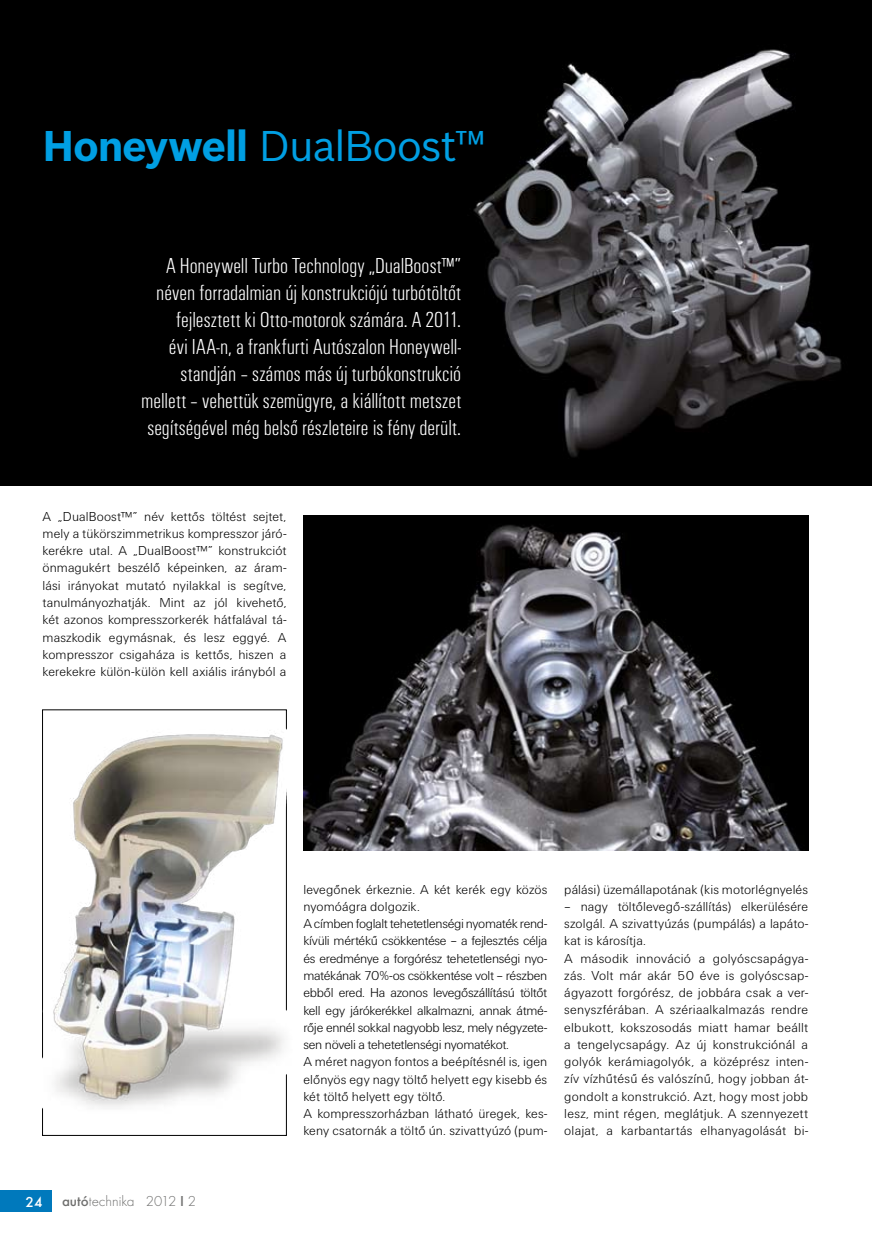
<style>
.page{position:relative;width:872px;height:1246px;background:#fff}
.page>*{position:absolute;margin:0;border:0;box-sizing:border-box;transform-origin:0 0}
.t1{font:42px "Bosch Sans East";letter-spacing:-.03em;color:#009fe3}
.t2{font:22.5px/27px "U001 Con Lig";color:#fff;text-align:right}
.t3{font:300 15px "Futura TOT";color:#70706f}
.t4{font:500 15px "Futura TOT";color:#fff}
.t5{font:13.5px/17.2px "U001 Lig";letter-spacing:.005em;color:#000;text-align:justify}
.t6{font:13.5px/17.2px "U001 Lig";letter-spacing:-.02em;color:#000}
.s1{font-weight:700}
.s2{font-weight:500}
</style>
<div class="page">
<div style="left:0;top:1191px;width:51px;height:21px;background:#0079bc"></div>
<div style="left:0;top:0;width:872px;height:485px;background:#000"></div>
<img style="left:473px;top:49px;width:369px;height:408px">
<img style="left:303px;top:515px;width:505px;height:336px">
<div style="left:30px;top:723px;width:276px;height:401px;background:#fff"></div>
<img style="left:42px;top:721px;width:263px;height:393px">
<p class="t1" style="left:43px;top:120px;width:444px"><span class="s1">Honeywell</span> DualBoost™</p>
<p class="t2" style="left:141px;top:253px;width:321px">A Honeywell Turbo Technology „DualBoost™” néven forradalmian új konstrukciójú turbótöltőt fejlesztett ki Otto-motorok számára. A 2011.<br>évi IAA-n, a frankfurti Autószalon Honeywell&shy;standján – számos más új turbókonstrukció mellett – vehettük szemügyre, a kiállított metszet segítségével még belső részleteire is fény derült.</p>
<p class="t5" style="left:43px;top:508px;width:245px">A „DualBoost™” név kettős töltést sejtet, mely a tükörszimmetrikus kompresszor járó&shy;kerékre utal. A „DualBoost™” konstrukciót önmagukért beszélő képeinken, az áram&shy;lási irányokat mutató nyilakkal is segítve, tanulmányozhatják. Mint az jól kivehető, két azonos kompresszorkerék hátfalával tá&shy;maszkodik egymásnak, és lesz eggyé. A kompresszor csigaháza is kettős, hiszen a kerekekre külön-külön kell axiális irányból a</p>
<p class="t4" style="left:26px;top:1193px;width:18px">24</p>
<p class="t3" style="left:62px;top:1193px;width:135px"><span class="s2">autó</span>technika 2012 <span class="s2">I</span> 2</p>
<p class="t6" style="left:303px;top:881px;width:245px">levegőnek érkeznie. A két kerék egy közös nyomóágra dolgozik.<br>A címben foglalt tehetetlenségi nyomaték rend&shy;kívüli mértékű csökkentése – a fejlesztés célja és eredménye a forgórész tehetetlenségi nyo&shy;matékának 70%-os csökkentése volt – részben ebből ered. Ha azonos levegőszállítású töltőt kell egy járókerékkel alkalmazni, annak átmé&shy;rője ennél sokkal nagyobb lesz, mely négyzete&shy;sen növeli a tehetetlenségi nyomatékot.<br>A méret nagyon fontos a beépítésnél is, igen előnyös egy nagy töltő helyett egy kisebb és két töltő helyett egy töltő.<br>A kompresszorházban látható üregek, kes&shy;keny csatornák a töltő ún. szivattyúzó (pum-</p>
<p class="t5" style="left:564px;top:881px;width:245px">pálási) üzemállapotának (kis motorlégnyelés</p>
<p class="t5" style="left:564px;top:898px;width:245px;text-align:left">– nagy töltőlevegő-szállítás) elkerülésére szolgál. A szivattyúzás (pumpálás) a lapáto&shy;kat is károsítja.<br>A második innováció a golyóscsapágya&shy;zás. Volt már akár 50 éve is golyóscsap&shy;ágyazott forgórész, de jobbára csak a ver&shy;senyszférában. A szériaalkalmazás rendre elbukott, kokszosodás miatt hamar beállt a tengelycsapágy. Az új konstrukciónál a golyók kerámiagolyók, a középrész inten&shy;zív vízhűtésű és valószínű, hogy jobban át&shy;gondolt a konstrukció. Azt, hogy most jobb lesz, mint régen, meglátjuk. A szennyezett olajat, a karbantartás elhanyagolását bi-</p>
</div>
